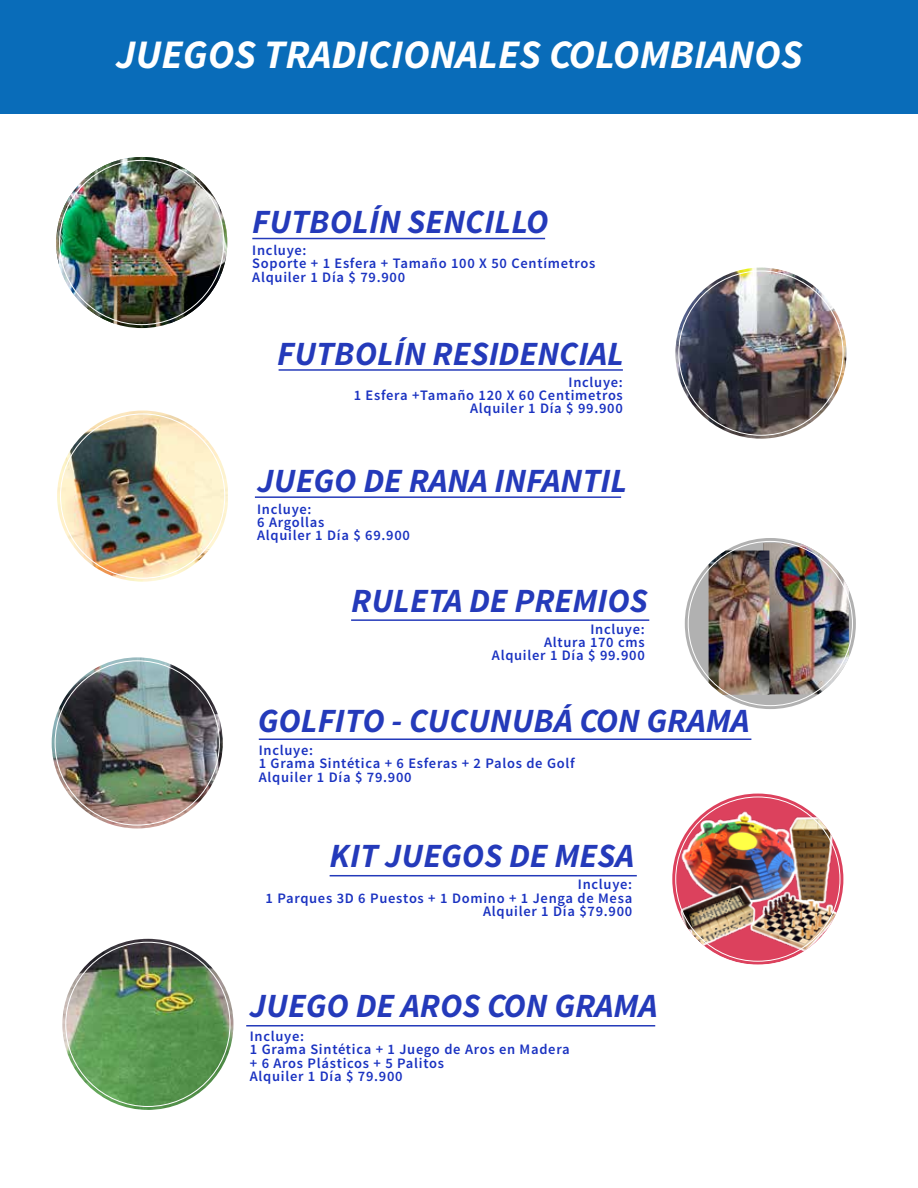
<style>
.page{position:relative;width:918px;height:1188px;background:#fff}
.page>*{position:absolute;margin:0;border:0;box-sizing:border-box;transform-origin:0 0}
.t1{font:italic 700 40.5px "Source Sans Pro";color:#fff}
.t2{font:italic 700 33.9px "Source Sans Pro";color:#243aba}
.t3{font:600 14.55px/13.4px "Source Sans Pro";letter-spacing:.05em;color:#1a32c1}
</style>
<div class="page">
<img style="left:57px;top:411px;width:171px;height:171px">
<hr style="left:255px;top:496px;width:366px;height:2px;background:#243aba">
<svg style="left:672px;top:794px;width:171px;height:171px"></svg>
<img style="left:679px;top:808px;width:161px;height:145px">
<hr style="left:330px;top:875px;width:307px;height:1px;background:#243aba">
<img style="left:62px;top:939px;width:171px;height:171px;border-radius:86px">
<hr style="left:246px;top:1025px;width:409px;height:2px;background:#243aba">
<hr style="left:279px;top:369px;width:344px;height:2px;background:#243aba">
<img style="left:675px;top:268px;width:172px;height:171px;border-radius:86px">
<div style="left:0;top:0;width:918px;height:114px;background:#096cb9"></div>
<svg style="left:685px;top:538px;width:171px;height:171px"></svg>
<img style="left:763px;top:543px;width:86px;height:151px">
<img style="left:709px;top:551px;width:60px;height:144px">
<hr style="left:351px;top:619px;width:298px;height:2px;background:#243aba">
<img style="left:56px;top:157px;width:171px;height:166px">
<img style="left:56px;top:157px;width:171px;height:171px;border-radius:86px">
<hr style="left:252px;top:238px;width:293px;height:1px;background:#243aba">
<hr style="left:259px;top:738px;width:492px;height:2px;background:#243aba">
<img style="left:52px;top:657px;width:171px;height:172px;border-radius:86px">
<h1 class="t1" style="left:116px;top:28px;width:688px">JUEGOS TRADICIONALES COLOMBIANOS</h1>
<h2 class="t2" style="left:252px;top:200px;width:298px">FUTBOLÍN SENCILLO</h2>
<p class="t3" style="left:252px;top:244px;width:345px">Incluye:<br>Soporte + 1 Esfera + Tamaño 100 X 50 Centímetros<br>Alquiler 1 Día $ 79.900</p>
<h2 class="t2" style="left:277px;top:332px;width:348px">FUTBOLÍN RESIDENCIAL</h2>
<p class="t3" style="left:354px;top:376px;width:271px;text-align:right">Incluye:<br>1 Esfera +Tamaño 120 X 60 Centimetros<br>Alquiler 1 Día $ 99.900</p>
<h2 class="t2" style="left:257px;top:459px;width:372px">JUEGO DE RANA INFANTIL</h2>
<p class="t3" style="left:257px;top:503px;width:154px">Incluye:<br>6 Argollas<br>Alquiler 1 Día $ 69.900</p>
<h2 class="t2" style="left:351px;top:579px;width:298px">RULETA DE PREMIOS</h2>
<p class="t3" style="left:492px;top:623px;width:154px;text-align:right">Incluye:<br>Altura 170 cms<br>Alquiler 1 Día $ 99.900</p>
<h2 class="t2" style="left:258px;top:699px;width:493px">GOLFITO - CUCUNUBÁ CON GRAMA</h2>
<p class="t3" style="left:259px;top:744px;width:317px">Incluye:<br>1 Grama Sintética + 6 Esferas + 2 Palos de Golf<br>Alquiler 1 Día $ 79.900</p>
<h2 class="t2" style="left:330px;top:835px;width:306px">KIT JUEGOS DE MESA</h2>
<p class="t3" style="left:266px;top:878px;width:368px;text-align:right">Incluye:<br>1 Parques 3D 6 Puestos + 1 Domino + 1 Jenga de Mesa<br>Alquiler 1 Día $79.900</p>
<h2 class="t2" style="left:250px;top:985px;width:409px">JUEGO DE AROS CON GRAMA</h2>
<p class="t3" style="left:250px;top:1030px;width:321px">Incluye:<br>1 Grama Sintética + 1 Juego de Aros en Madera + 6 Aros Plásticos + 5 Palitos<br>Alquiler 1 Día $ 79.900</p>
</div>
